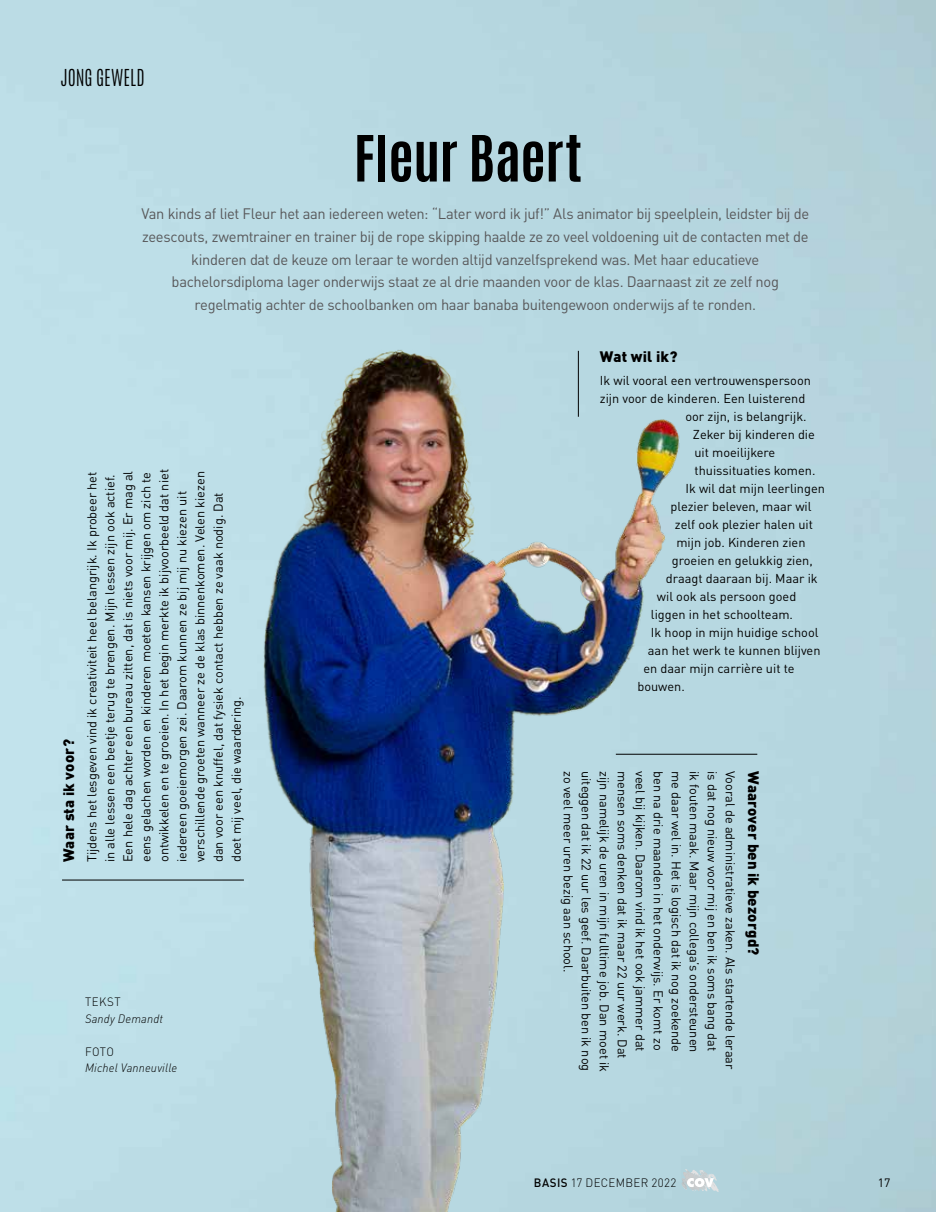
<style>
.page{position:relative;width:936px;height:1212px;background:#fff}
.page>*{position:absolute;margin:0;border:0;box-sizing:border-box;transform-origin:0 0}
.t1{font:700 54.15px "Antonio";letter-spacing:-.005em;color:#000}
.t2{font:300 19.5px "Antonio";color:#000;scale:.96 1}
.t3{font:15px/22.5px "DINOT";letter-spacing:-.025em;color:#58585a;text-align:center}
.t4{font:900 15px "DINOT";letter-spacing:.01em;color:#000}
.t5{font:12.75px/18px "DINOT";color:#000}
.t6{font:italic 300 12px "DINOT";letter-spacing:.01em;color:#000;scale:.96 1}
.t7{font:300 12px "DINOT";letter-spacing:.03em;color:#000;scale:.96 1}
.t8{font:12px "DINOT";color:#000}
.s1{font-weight:500}
</style>
<div class="page">
<img style="left:0;top:0;width:935px;height:1212px">
<img style="left:94px;top:300px;width:662px;height:912px">
<hr style="left:62px;top:880px;width:182px;height:1px;background:#000">
<hr style="left:578px;top:351px;width:1px;height:66px;background:#000">
<hr style="left:615px;top:754px;width:142px;height:1px;background:#000">
<svg style="left:681px;top:1167px;width:38px;height:25px"></svg>
<h2 class="t2" style="left:61px;top:64px;width:89px">JONG GEWELD</h2>
<h1 class="t1" style="left:354px;top:117px;width:230px">Fleur Baert</h1>
<p class="t3" style="left:141px;top:203px;width:669px">Van kinds af liet Fleur het aan iedereen weten: “Later word ik juf!” Als animator bij speelplein, leidster bij de zeescouts, zwemtrainer en trainer bij de rope skipping haalde ze zo veel voldoening uit de contacten met de kinderen dat de keuze om leraar te worden altijd vanzelfsprekend was. Met haar educatieve bachelorsdiploma lager onderwijs staat ze al drie maanden voor de klas. Daarnaast zit ze zelf nog regelmatig achter de schoolbanken om haar banaba buitengewoon onderwijs af te ronden.</p>
<p class="t4" style="left:59px;top:862px;width:124px;rotate:-90deg">Waar sta ik voor?</p>
<p class="t5" style="left:83px;top:862px;width:395px;rotate:-90deg">Tijdens het lesgeven vind ik creativiteit heel belangrijk. Ik probeer het in alle lessen een beetje terug te brengen. Mijn lessen zijn ook actief.<br>Een hele dag achter een bureau zitten, dat is niets voor mij. Er mag al eens gelachen worden en kinderen moeten kansen krijgen om zich te ontwikkelen en te groeien. In het begin merkte ik bijvoorbeeld dat niet iedereen goeiemorgen zei. Daarom kunnen ze bij mij nu kiezen uit verschillende groeten wanneer ze de klas binnenkomen. Velen kiezen dan voor een knuffel, dat fysiek contact hebben ze vaak nodig. Dat doet mij veel, die waardering.</p>
<p class="t7" style="left:85px;top:995px;width:39px">TEKST</p>
<p class="t6" style="left:85px;top:1011px;width:83px">Sandy Demandt</p>
<p class="t7" style="left:85px;top:1044px;width:31px">FOTO</p>
<p class="t6" style="left:85px;top:1061px;width:98px">Michel Vanneuville</p>
<p class="t4" style="left:600px;top:347px;width:79px">Wat wil ik?</p>
<p class="t5" style="left:600px;top:371px;width:212px">Ik wil vooral een vertrouwenspersoon</p>
<p class="t5" style="left:600px;top:389px;width:207px">zijn voor de kinderen. Een luisterend</p>
<p class="t5" style="left:685px;top:407px;width:123px">oor zijn, is belangrijk.</p>
<p class="t5" style="left:693px;top:425px;width:123px">Zeker bij kinderen die</p>
<p class="t5" style="left:694px;top:443px;width:82px">uit moeilijkere</p>
<p class="t5" style="left:694px;top:461px;width:123px">thuissituaties komen.</p>
<p class="t5" style="left:685px;top:479px;width:141px">Ik wil dat mijn leerlingen</p>
<p class="t5" style="left:670px;top:497px;width:143px">plezier beleven, maar wil</p>
<p class="t5" style="left:675px;top:515px;width:139px">zelf ook plezier halen uit</p>
<p class="t5" style="left:676px;top:533px;width:130px">mijn job. Kinderen zien</p>
<p class="t5" style="left:672px;top:551px;width:142px">groeien en gelukkig zien,</p>
<p class="t5" style="left:666px;top:569px;width:153px">draagt daaraan bij. Maar ik</p>
<p class="t5" style="left:657px;top:587px;width:141px">wil ook als persoon goed</p>
<p class="t5" style="left:651px;top:605px;width:144px">liggen in het schoolteam.</p>
<p class="t5" style="left:651px;top:623px;width:169px">Ik hoop in mijn huidige school</p>
<p class="t5" style="left:648px;top:641px;width:174px">aan het werk te kunnen blijven</p>
<p class="t5" style="left:643px;top:659px;width:153px">en daar mijn carrière uit te</p>
<p class="t5" style="left:637px;top:677px;width:49px">bouwen.</p>
<p class="t5" style="left:577px;top:771px;width:203px;rotate:90deg">zo veel meer uren bezig aan school.</p>
<p class="t5" style="left:595px;top:771px;width:302px;rotate:90deg">uiteggen dat ik 22 uur les geef. Daarbuiten ben ik nog</p>
<p class="t5" style="left:613px;top:771px;width:302px;rotate:90deg">zijn namelijk de uren in mijn fulltime job. Dan moet ik</p>
<p class="t5" style="left:631px;top:771px;width:289px;rotate:90deg">mensen soms denken dat ik maar 22 uur werk. Dat</p>
<p class="t5" style="left:649px;top:771px;width:282px;rotate:90deg">veel bij kijken. Daarom vind ik het ook jammer dat</p>
<p class="t5" style="left:667px;top:771px;width:281px;rotate:90deg">ben na drie maanden in het onderwijs. Er komt zo</p>
<p class="t5" style="left:685px;top:771px;width:282px;rotate:90deg">me daar wel in. Het is logisch dat ik nog zoekende</p>
<p class="t5" style="left:703px;top:771px;width:283px;rotate:90deg">ik fouten maak. Maar mijn collega’s ondersteunen</p>
<p class="t5" style="left:721px;top:771px;width:281px;rotate:90deg">is dat nog nieuw voor mij en ben ik soms bang dat</p>
<p class="t5" style="left:739px;top:771px;width:300px;rotate:90deg">Vooral de administratieve zaken. Als startende leraar</p>
<p class="t4" style="left:763px;top:771px;width:186px;rotate:90deg">Waarover ben ik bezorgd?</p>
<p class="t7" style="left:534px;top:1175px;width:150px"><span class="s1">BASIS</span> 17 DECEMBER 2022</p>
<p class="t8" style="left:877px;top:1175px;width:14px">17</p>
</div>
